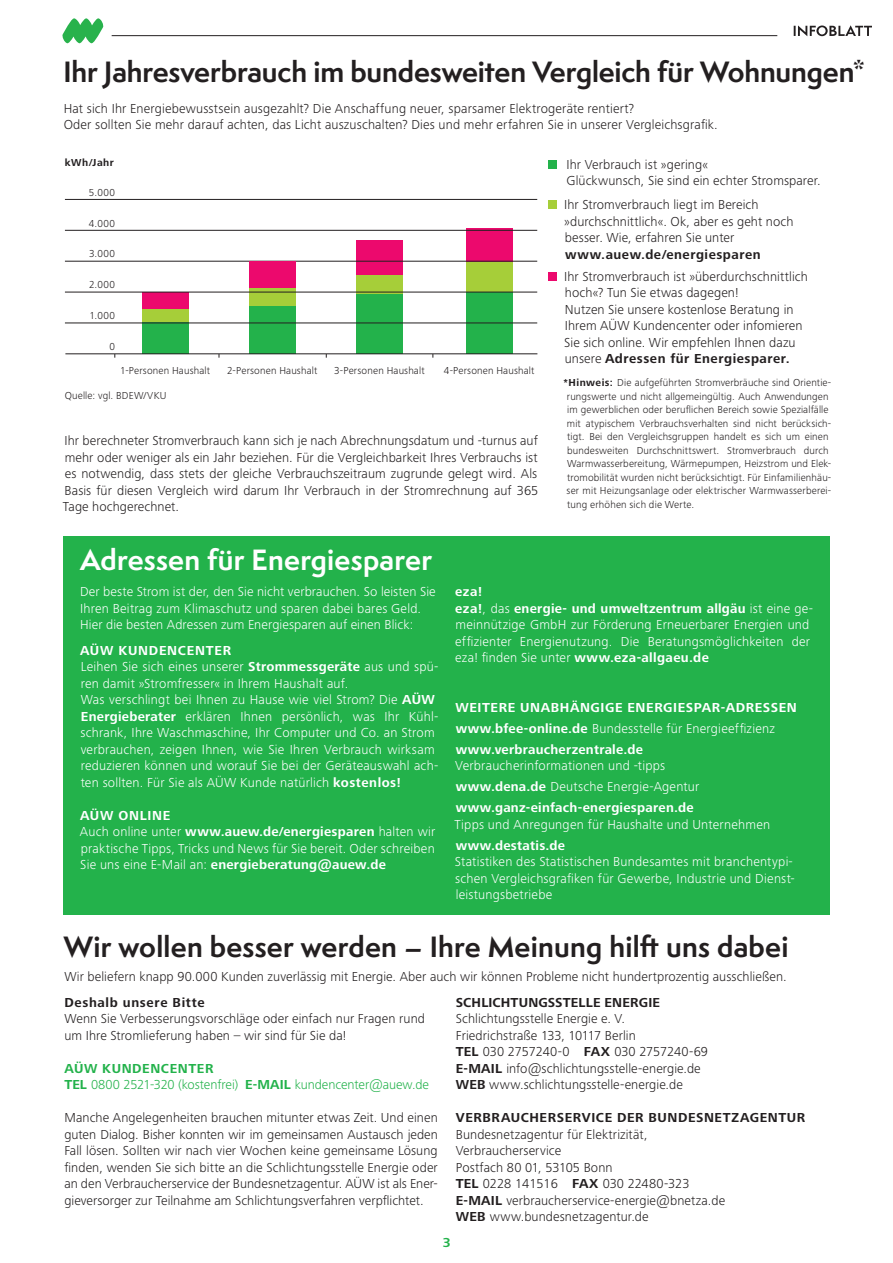
<style>
.page{position:relative;width:893px;height:1263px;background:#fff}
.page>*{position:absolute;margin:0;border:0;box-sizing:border-box;transform-origin:0 0}
.t1{font:700 27px "Semplicita Pro";letter-spacing:-.005em;color:#231f20}
.t2{font:700 27px "Semplicita Pro";letter-spacing:.01em;color:#fff}
.t3{font:300 13.5px/16.5px "Frutiger Next Pro";letter-spacing:.005em;color:#231f20}
.t4{font:300 13.5px/16.5px "Frutiger Next Pro";letter-spacing:.015em;color:#fff}
.t5{font:700 13.5px/21px "Frutiger Next Pro";letter-spacing:.04em;color:#fff}
.t6{font:700 13.5px "Frutiger Next Pro";letter-spacing:.04em;color:#231f20}
.t7{font:300 13.5px/16.5px "Frutiger Next Pro";letter-spacing:-.005em;color:#23b24b}
.t8{font:700 13.5px "Frutiger Next Pro";letter-spacing:.01em;color:#231f20}
.t9{font:700 13.5px "Frutiger Next Pro";letter-spacing:.02em;color:#fff}
.t10{font:700 13.5px "Frutiger Next Pro";color:#23b24b}
.t11{font:300 10.5px/13.5px "Frutiger Next Pro";letter-spacing:.015em;color:#231f20}
.t12{font:700 10.5px "Frutiger Next Pro";letter-spacing:.045em;color:#231f20}
.s1{font-weight:700}
.s2{font-weight:300}
</style>
<div class="page">
<div style="left:466px;top:262px;width:47px;height:30px;background:#a6ce39"></div>
<div style="left:356px;top:240px;width:47px;height:35px;background:#ec096d"></div>
<div style="left:356px;top:275px;width:47px;height:20px;background:#a6ce39"></div>
<div style="left:249px;top:286px;width:47px;height:20px;background:#a6ce39"></div>
<div style="left:142px;top:306px;width:47px;height:17px;background:#a6ce39"></div>
<div style="left:142px;top:292px;width:47px;height:16px;background:#ec096d"></div>
<div style="left:64px;top:536px;width:766px;height:379px;background:#23b24b"></div>
<div style="left:142px;top:323px;width:47px;height:31px;background:#23b24b"></div>
<div style="left:249px;top:306px;width:47px;height:48px;background:#23b24b"></div>
<div style="left:356px;top:295px;width:47px;height:59px;background:#23b24b"></div>
<div style="left:466px;top:292px;width:47px;height:62px;background:#23b24b"></div>
<div style="left:466px;top:228px;width:47px;height:34px;background:#ec096d"></div>
<div style="left:549px;top:160px;width:8px;height:9px;background:#23b24b"></div>
<div style="left:549px;top:272px;width:8px;height:9px;background:#ec096d"></div>
<div style="left:549px;top:201px;width:8px;height:8px;background:#a6ce39"></div>
<hr style="left:65px;top:199px;width:472px;height:1px;background:#231f20">
<hr style="left:65px;top:230px;width:472px;height:1px;background:#231f20">
<hr style="left:65px;top:261px;width:472px;height:1px;background:#231f20">
<hr style="left:65px;top:292px;width:472px;height:1px;background:#231f20">
<hr style="left:65px;top:323px;width:472px;height:1px;background:#231f20">
<hr style="left:65px;top:354px;width:472px;height:1px;background:#231f20">
<hr style="left:112px;top:35px;width:665px;height:1px;background:#231f20">
<svg style="left:794px;top:25px;width:78px;height:11px"></svg>
<svg style="left:62px;top:18px;width:42px;height:26px"></svg>
<div style="left:249px;top:261px;width:47px;height:27px;background:#ec096d"></div>
<h1 class="t1" style="left:64px;top:52px;width:803px">Ihr Jahresverbrauch im bundesweiten Vergleich für Wohnungen*</h1>
<p class="t3" style="left:64px;top:100px;width:656px">Hat sich Ihr Energiebewusstsein ausgezahlt? Die Anschaffung neuer, sparsamer Elektrogeräte rentiert?<br>Oder sollten Sie mehr darauf achten, das Licht auszuschalten? Dies und mehr erfahren Sie in unserer Vergleichsgrafik.</p>
<p class="t12" style="left:65px;top:156px;width:51px">kWh/Jahr</p>
<p class="t3" style="left:566px;top:156px;width:256px">Ihr Verbrauch ist »gering«<br>Glückwunsch, Sie sind ein echter Stromsparer.</p>
<p class="t11" style="left:89px;top:185px;width:27px">5.000</p>
<p class="t11" style="left:89px;top:216px;width:28px">4.000</p>
<p class="t11" style="left:89px;top:247px;width:27px">3.000</p>
<p class="t11" style="left:89px;top:278px;width:27px">2.000</p>
<p class="t11" style="left:89px;top:308px;width:27px">1.000</p>
<p class="t11" style="left:109px;top:339px;width:7px">0</p>
<p class="t3" style="left:564px;top:196px;width:231px">Ihr Stromverbrauch liegt im Bereich »durchschnittlich«. Ok, aber es geht noch besser. Wie, erfahren Sie unter</p>
<p class="t6" style="left:565px;top:246px;width:197px">www.auew.de/energiesparen</p>
<p class="t3" style="left:564px;top:268px;width:245px">Ihr Stromverbrauch ist »überdurchschnittlich hoch«? Tun Sie etwas dagegen!<br>Nutzen Sie unsere kostenlose Beratung in Ihrem AÜW Kundencenter oder infomieren Sie sich online. Wir empfehlen Ihnen dazu unsere <span class="s1">Adressen für Energiesparer.</span></p>
<p class="t11" style="left:120px;top:363px;width:92px">1-Personen Haushalt</p>
<p class="t11" style="left:227px;top:363px;width:92px">2-Personen Haushalt</p>
<p class="t11" style="left:334px;top:363px;width:92px">3-Personen Haushalt</p>
<p class="t11" style="left:444px;top:363px;width:92px">4-Personen Haushalt</p>
<p class="t11" style="left:65px;top:388px;width:103px">Quelle: vgl. BDEW/VKU</p>
<p class="t3" style="left:63px;top:433px;width:477px;text-align:justify">Ihr berechneter Stromverbrauch kann sich je nach Abrechnungsdatum und -turnus auf mehr oder weniger als ein Jahr beziehen. Für die Vergleichbarkeit Ihres Verbrauchs ist es notwendig, dass stets der gleiche Verbrauchszeitraum zugrunde gelegt wird. Als Basis für diesen Vergleich wird darum Ihr Verbrauch in der Stromrechnung auf 365<br>Tage hochgerechnet.</p>
<h1 class="t2" style="left:80px;top:539px;width:353px">Adressen für Energiesparer</h1>
<p class="t11" style="left:563px;top:376px;width:269px"><span class="s1">*Hinweis:</span> Die aufgeführten Stromverbräuche sind Orientie&shy;rungswerte und nicht allgemeingültig. Auch Anwendungen im gewerblichen oder beruflichen Bereich sowie Spezialfälle mit atypischem Verbrauchsverhalten sind nicht berücksich&shy;tigt. Bei den Vergleichsgruppen handelt es sich um einen bundesweiten Durchschnittswert. Stromverbrauch durch Warmwasserbereitung, Wärmepumpen, Heizstrom und Elek&shy;tromobilität wurden nicht berücksichtigt. Für Einfamilienhäu&shy;ser mit Heizungsanlage oder elektrischer Warmwasserberei&shy;tung erhöhen sich die Werte.</p>
<p class="t4" style="left:80px;top:583px;width:357px">Der beste Strom ist der, den Sie nicht verbrauchen. So leisten Sie<br>Ihren Beitrag zum Klimaschutz und sparen dabei bares Geld.<br>Hier die besten Adressen zum Energiesparen auf einen Blick:</p>
<p class="t4" style="left:80px;top:642px;width:360px"><span class="s1">AÜW KUNDENCENTER<br></span>Leihen Sie sich eines unserer <span class="s1">Strommessgeräte</span> aus und spü&shy;ren damit »Stromfresser« in Ihrem Haushalt auf.<br>Was verschlingt bei Ihnen zu Hause wie viel Strom? Die <span class="s1">AÜW Energieberater</span> erklären Ihnen persönlich, was Ihr Kühl&shy;schrank, Ihre Waschmaschine, Ihr Computer und Co. an Strom verbrauchen, zeigen Ihnen, wie Sie Ihren Verbrauch wirksam reduzieren können und worauf Sie bei der Geräteauswahl ach&shy;ten sollten. Für Sie als AÜW Kunde natürlich <span class="s1">kostenlos!</span></p>
<p class="t4" style="left:80px;top:807px;width:357px"><span class="s1">AÜW ONLINE<br></span>Auch online unter <span class="s1">www.auew.de/energiesparen</span> halten wir praktische Tipps, Tricks und News für Sie bereit. Oder schreiben Sie uns eine E-Mail an: <span class="s1">energieberatung@auew.de</span></p>
<p class="t4" style="left:455px;top:583px;width:359px"><span class="s1">eza!<br>eza!</span>, das <span class="s1">energie- und umweltzentrum allgäu</span> ist eine ge&shy;meinnützige GmbH zur Förderung Erneuerbarer Energien und effizienter Energienutzung. Die Beratungsmöglichkeiten der eza! finden Sie unter <span class="s1">www.eza-allgaeu.de</span></p>
<p class="t5" style="left:455px;top:697px;width:343px">WEITERE UNABHÄNGIGE ENERGIESPAR-ADRESSEN www.bfee-online.de <span class="s2">Bundesstelle für Energieeffizienz </span>www.verbraucherzentrale.de</p>
<p class="t4" style="left:455px;top:755px;width:246px;line-height:21px">Verbraucherinformationen und -tipps <span class="s1">www.dena.de</span> Deutsche Energie-Agentur <span class="s1">www.ganz-einfach-energiesparen.de</span></p>
<p class="t4" style="left:455px;top:816px;width:317px">Tipps und Anregungen für Haushalte und Unternehmen</p>
<p class="t9" style="left:456px;top:837px;width:111px">www.destatis.de</p>
<p class="t4" style="left:455px;top:853px;width:341px">Statistiken des Statistischen Bundesamtes mit branchentypi&shy;schen Vergleichsgrafiken für Gewerbe, Industrie und Dienst&shy;leistungsbetriebe</p>
<h1 class="t1" style="left:64px;top:927px;width:726px">Wir wollen besser werden – Ihre Meinung hilft uns dabei</h1>
<p class="t3" style="left:64px;top:968px;width:724px">Wir beliefern knapp 90.000 Kunden zuverlässig mit Energie. Aber auch wir können Probleme nicht hundertprozentig ausschließen.</p>
<p class="t6" style="left:64px;top:995px;width:142px">Deshalb unsere Bitte</p>
<p class="t3" style="left:64px;top:1011px;width:362px">Wenn Sie Verbesserungsvorschläge oder einfach nur Fragen rund um Ihre Stromlieferung haben – wir sind für Sie da!</p>
<p class="t7" style="left:64px;top:1060px;width:366px"><span class="s1">AÜW KUNDENCENTER<br>TEL</span> 0800 2521-320 (kostenfrei) <span class="s1">E-MAIL</span> kundencenter@auew.de</p>
<p class="t3" style="left:64px;top:1110px;width:375px;text-align:justify">Manche Angelegenheiten brauchen mitunter etwas Zeit. Und einen guten Dialog. Bisher konnten wir im gemeinsamen Austausch jeden Fall lösen. Sollten wir nach vier Wochen keine gemeinsame Lösung finden, wenden Sie sich bitte an die Schlichtungsstelle Energie oder an den Verbraucherservice der Bundesnetzagentur. AÜW ist als Ener&shy;gieversorger zur Teilnahme am Schlichtungsverfahren verpflichtet.</p>
<p class="t8" style="left:456px;top:995px;width:206px">SCHLICHTUNGSSTELLE ENERGIE</p>
<p class="t3" style="left:456px;top:1011px;width:254px">Schlichtungsstelle Energie e. V.<br>Friedrichstraße 133, 10117 Berlin<br><span class="s1">TEL</span> 030 2757240-0 <span class="s1">FAX</span> 030 2757240-69<br><span class="s1">E-MAIL</span> info@schlichtungsstelle-energie.de <span class="s1">WEB</span> www.schlichtungsstelle-energie.de</p>
<p class="t6" style="left:456px;top:1110px;width:351px">VERBRAUCHERSERVICE DER BUNDESNETZAGENTUR</p>
<p class="t3" style="left:456px;top:1126px;width:271px">Bundesnetzagentur für Elektrizität, Verbraucherservice<br>Postfach 80 01, 53105 Bonn<br><span class="s1">TEL</span> 0228 141516 <span class="s1">FAX</span> 030 22480-323<br><span class="s1">E-MAIL</span> verbraucherservice-energie@bnetza.de <span class="s1">WEB</span> www.bundesnetzagentur.de</p>
<p class="t10" style="left:443px;top:1235px;width:9px">3</p>
</div>
